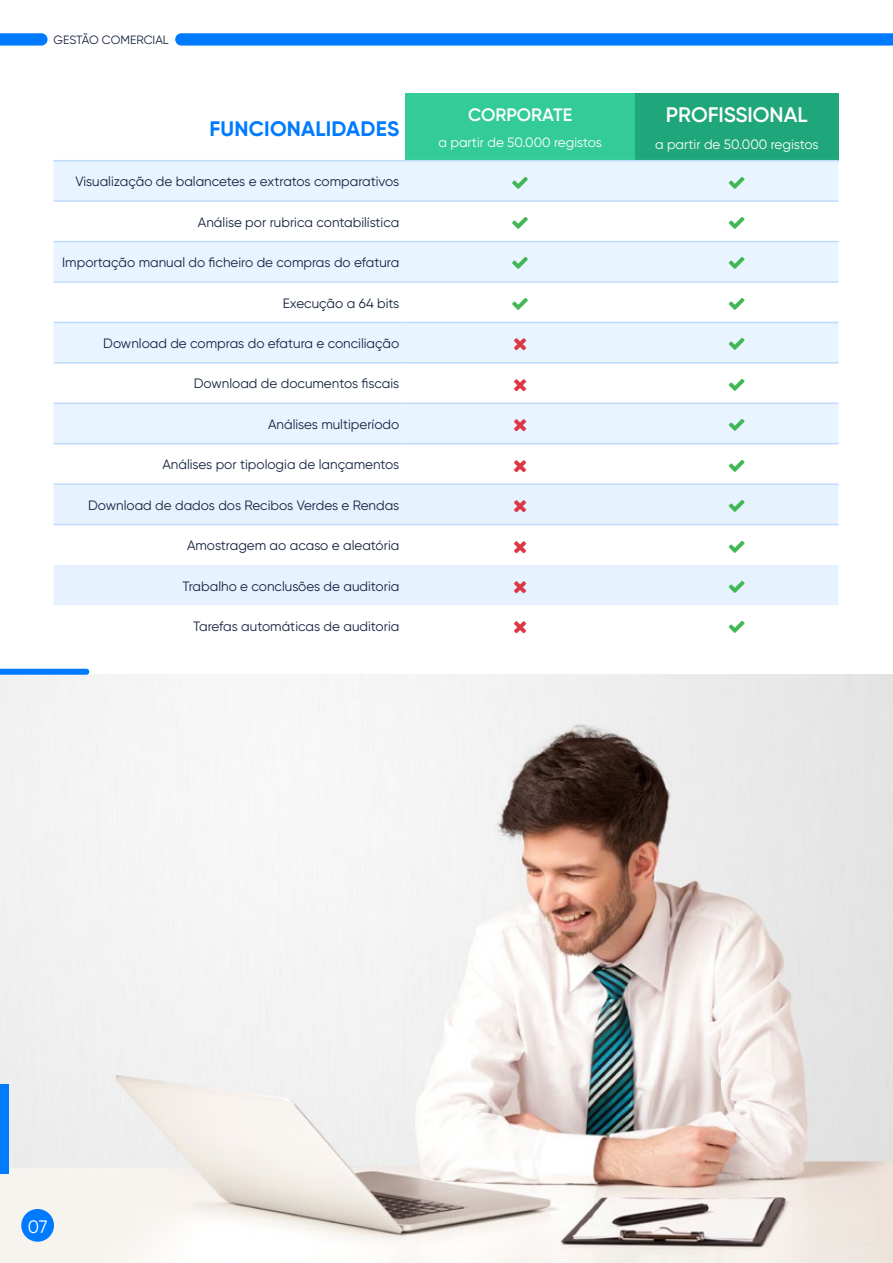
<style>
.page{position:relative;width:893px;height:1263px;background:#fff}
.page>*{position:absolute;margin:0;border:0;box-sizing:border-box;transform-origin:0 0}
.t1{font:700 21px "Gilroy";letter-spacing:.01em;color:#007bff}
.t2{font:600 21px "Gilroy";color:#fff}
.t3{font:600 18px "Gilroy";color:#fff}
.t4{font:18px "Gilroy";color:#fff}
.t5{font:13.5px "Gilroy";color:#172241}
.t6{font:13.5px "Gilroy";color:#fff}
.t7{font:12px "Gilroy";color:#172241}
</style>
<div class="page">
<img style="left:0;top:675px;width:893px;height:588px">
<svg style="left:0;top:669px;width:89px;height:6px"></svg>
<div style="left:0;top:1084px;width:9px;height:90px;background:#007bff"></div>
<div style="left:21px;top:1209px;width:33px;height:33px;background:#007bff;border-radius:50%"></div>
<svg style="left:0;top:33px;width:48px;height:13px"></svg>
<svg style="left:175px;top:33px;width:718px;height:13px;background:#0e82ff"></svg>
<div style="left:405px;top:94px;width:230px;height:67px;background:#3c9"></div>
<div style="left:635px;top:94px;width:204px;height:67px;background:#1fa67a"></div>
<svg style="left:54px;top:161px;width:785px;height:282px;fill:#e8f4ff"></svg>
<hr style="left:54px;top:160px;width:351px;height:1px;background:#bfdbfc">
<hr style="left:405px;top:160px;width:230px;height:1px;background:#bfdbfc">
<hr style="left:635px;top:160px;width:204px;height:1px;background:#bfdbfc">
<hr style="left:54px;top:200px;width:351px;height:2px;background:#bfdbfc">
<hr style="left:405px;top:200px;width:230px;height:2px;background:#bfdbfc">
<hr style="left:635px;top:200px;width:204px;height:2px;background:#bfdbfc">
<hr style="left:54px;top:241px;width:351px;height:1px;background:#bfdbfc">
<hr style="left:405px;top:241px;width:230px;height:1px;background:#bfdbfc">
<hr style="left:635px;top:241px;width:204px;height:1px;background:#bfdbfc">
<hr style="left:54px;top:281px;width:351px;height:2px;background:#bfdbfc">
<hr style="left:405px;top:281px;width:230px;height:2px;background:#bfdbfc">
<hr style="left:635px;top:281px;width:204px;height:2px;background:#bfdbfc">
<hr style="left:54px;top:322px;width:351px;height:1px;background:#bfdbfc">
<hr style="left:405px;top:322px;width:230px;height:1px;background:#bfdbfc">
<hr style="left:635px;top:322px;width:204px;height:1px;background:#bfdbfc">
<hr style="left:54px;top:362px;width:351px;height:2px;background:#bfdbfc">
<hr style="left:405px;top:362px;width:230px;height:2px;background:#bfdbfc">
<hr style="left:635px;top:362px;width:204px;height:2px;background:#bfdbfc">
<hr style="left:54px;top:403px;width:351px;height:1px;background:#bfdbfc">
<hr style="left:405px;top:403px;width:230px;height:1px;background:#bfdbfc">
<hr style="left:635px;top:403px;width:204px;height:1px;background:#bfdbfc">
<hr style="left:54px;top:443px;width:351px;height:1px;background:#bfdbfc">
<hr style="left:405px;top:443px;width:230px;height:1px;background:#bfdbfc">
<hr style="left:635px;top:443px;width:204px;height:1px;background:#bfdbfc">
<hr style="left:54px;top:483px;width:351px;height:2px;background:#bfdbfc">
<hr style="left:405px;top:483px;width:230px;height:2px;background:#bfdbfc">
<hr style="left:635px;top:483px;width:204px;height:2px;background:#bfdbfc">
<svg style="left:512px;top:176px;width:16px;height:12px"></svg>
<svg style="left:729px;top:176px;width:16px;height:12px"></svg>
<svg style="left:512px;top:217px;width:16px;height:12px"></svg>
<svg style="left:729px;top:217px;width:16px;height:12px"></svg>
<svg style="left:512px;top:257px;width:16px;height:12px"></svg>
<svg style="left:729px;top:257px;width:16px;height:12px"></svg>
<svg style="left:512px;top:298px;width:16px;height:12px"></svg>
<svg style="left:729px;top:298px;width:16px;height:12px"></svg>
<svg style="left:514px;top:338px;width:12px;height:12px"></svg>
<svg style="left:729px;top:338px;width:16px;height:12px"></svg>
<svg style="left:514px;top:379px;width:12px;height:12px"></svg>
<svg style="left:729px;top:378px;width:16px;height:13px"></svg>
<svg style="left:514px;top:419px;width:12px;height:12px"></svg>
<svg style="left:729px;top:419px;width:16px;height:12px"></svg>
<div style="left:54px;top:484px;width:785px;height:41px;background:#e6f2fe"></div>
<div style="left:54px;top:565px;width:785px;height:40px;background:#e6f2fe"></div>
<p class="t7" style="left:54px;top:33px;width:117px">GESTÃO COMERCIAL</p>
<h1 class="t1" style="left:209px;top:115px;width:191px">FUNCIONALIDADES</h1>
<p class="t5" style="left:75px;top:173px;width:325px">Visualização de balancetes e extratos comparativos</p>
<p class="t5" style="left:198px;top:214px;width:203px">Análise por rubrica contabilística</p>
<p class="t5" style="left:62px;top:254px;width:339px">Importação manual do ficheiro de compras do efatura</p>
<p class="t5" style="left:283px;top:295px;width:118px">Execução a 64 bits</p>
<p class="t5" style="left:103px;top:335px;width:298px">Download de compras do efatura e conciliação</p>
<p class="t5" style="left:194px;top:375px;width:207px">Download de documentos fiscais</p>
<p class="t5" style="left:268px;top:416px;width:133px">Análises multiperíodo</p>
<p class="t5" style="left:162px;top:456px;width:238px">Análises por tipologia de lançamentos</p>
<p class="t5" style="left:88px;top:497px;width:313px">Download de dados dos Recibos Verdes e Rendas</p>
<p class="t5" style="left:187px;top:537px;width:214px">Amostragem ao acaso e aleatória</p>
<p class="t5" style="left:182px;top:578px;width:218px">Trabalho e conclusões de auditoria</p>
<p class="t5" style="left:193px;top:618px;width:208px">Tarefas automáticas de auditoria</p>
<h2 class="t3" style="left:468px;top:104px;width:106px">CORPORATE</h2>
<p class="t6" style="left:438px;top:134px;width:165px">a partir de 50.000 registos</p>
<h1 class="t2" style="left:666px;top:102px;width:143px">PROFISSIONAL</h1>
<p class="t6" style="left:655px;top:136px;width:165px">a partir de 50.000 registos</p>
<h2 class="t4" style="left:28px;top:1215px;width:21px">07</h2>
</div>
